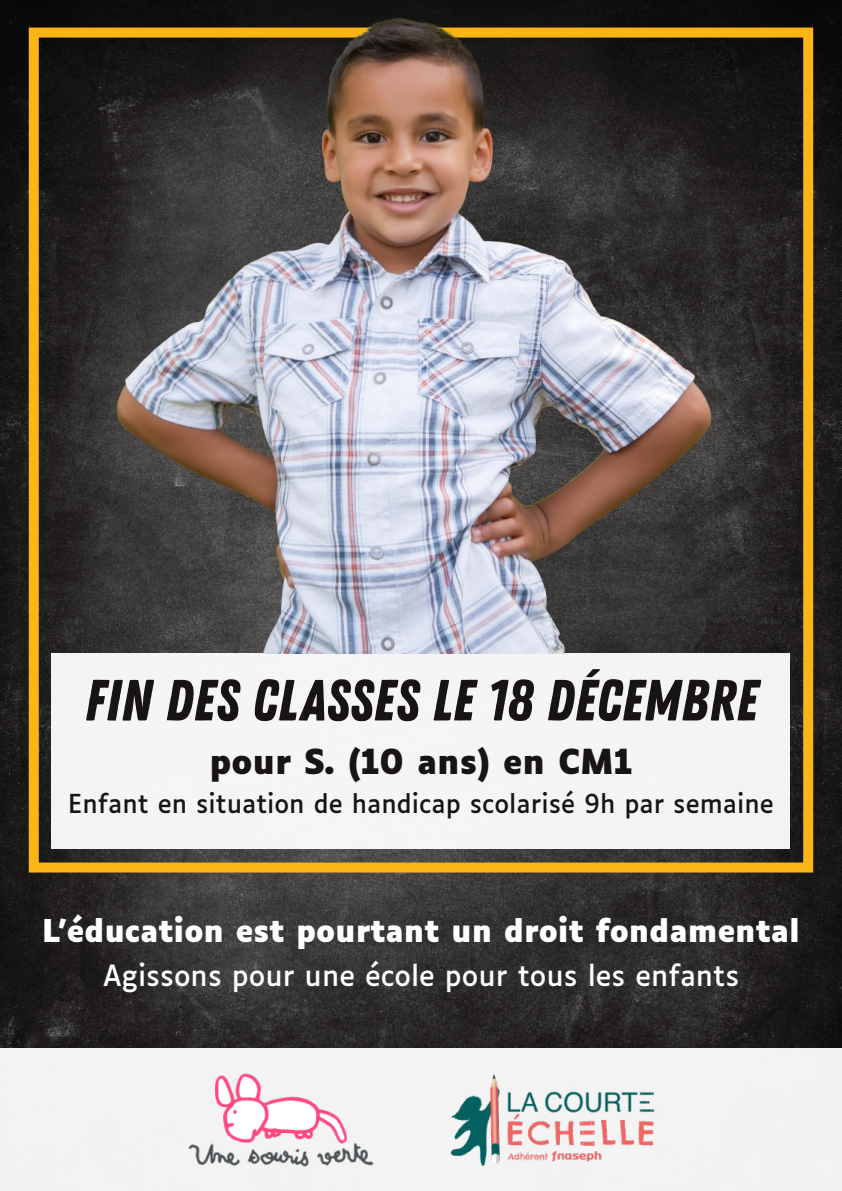
<style>
.page{position:relative;width:842px;height:1191px;background:#fff}
.page>*{position:absolute;margin:0;border:0;box-sizing:border-box;transform-origin:0 0}
.t1{font:58px "Zing Rust Demo Base";color:#181416}
.t2{font:700 33px "Luciole";color:#181416}
.t3{font:700 30px "Luciole";color:#fff}
.t4{font:28px "Luciole";color:#fff}
.t5{font:25px "Luciole";color:#181416}
</style>
<div class="page">
<img style="left:0;top:0;width:842px;height:1048px">
<div style="left:0;top:1048px;width:842px;height:143px;background:#f3f3f3"></div>
<div style="left:52px;top:653px;width:738px;height:195px;background:#f5f5f5"></div>
<img style="left:188px;top:1073px;width:186px;height:94px">
<img style="left:450px;top:1074px;width:205px;height:93px">
<img style="left:25px;top:0;width:792px;height:653px">
<h1 class="t1" style="left:84px;top:666px;width:675px">FIN DES CLASSES LE 18 DÉCEMBRE</h1>
<h2 class="t2" style="left:209px;top:748px;width:424px">pour S. (10 ans) en CM1</h2>
<p class="t5" style="left:68px;top:793px;width:707px">Enfant en situation de handicap scolarisé 9h par semaine</p>
<p class="t3" style="left:42px;top:918px;width:759px">L’éducation est pourtant un droit fondamental</p>
<p class="t4" style="left:103px;top:964px;width:638px">Agissons pour une école pour tous les enfants</p>
</div>
